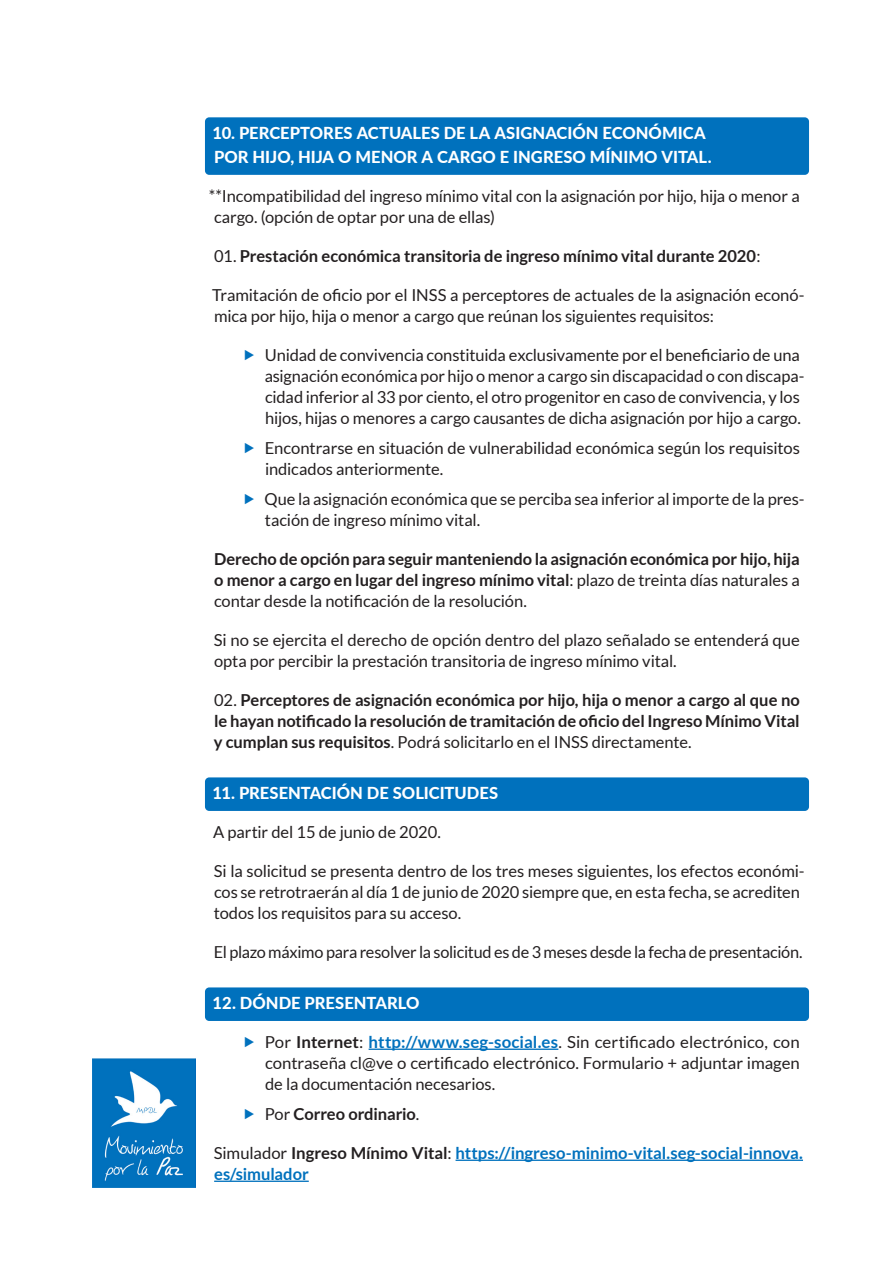
<style>
.page{position:relative;width:893px;height:1263px;background:#fff}
.page>*{position:absolute;margin:0;border:0;box-sizing:border-box;transform-origin:0 0}
.Body_text{font:16.5px/21px "Lato";letter-spacing:-.005em;color:#231f20}
.Body_text-2{font:700 16.5px/21px "Lato";letter-spacing:-.005em;color:#231f20;text-align:justify}
.H2_-_Sombreado_Azul{font:800 16.5px/24px "Lato";color:#fff}
.Body_text-3{font:700 16.5px/21px "Lato";color:#0071bd}
.s1{font-weight:400}
.s2{font-weight:700}
.s3{font-weight:700;color:#0071bd}
.s4{font-weight:400;color:#231f20}
.s5{color:#231f20}
</style>
<div class="page">
<img style="left:92px;top:1059px;width:103px;height:129px">
<div style="left:205px;top:117px;width:604px;height:58px;background:#0071bd;border-radius:4px"></div>
<div style="left:205px;top:777px;width:604px;height:34px;background:#0071bd;border-radius:4px"></div>
<div style="left:205px;top:987px;width:604px;height:34px;background:#0071bd;border-radius:4px"></div>
<hr style="left:369px;top:1048px;width:189px;height:2px;background:#0071bd">
<hr style="left:456px;top:1159px;width:347px;height:2px;background:#0071bd">
<hr style="left:214px;top:1180px;width:95px;height:2px;background:#0071bd">
<p class="H2_-_Sombreado_Azul" style="left:213px;top:120px;width:501px">10. PERCEPTORES ACTUALES DE LA ASIGNACIÓN ECONÓMICA<br>POR HIJO, HIJA O MENOR A CARGO E INGRESO MÍNIMO VITAL.</p>
<p class="Body_text" style="left:214px;top:186px;width:587px;text-indent:-5px">**Incompatibilidad del ingreso mínimo vital con la asignación por hijo, hija o menor a cargo. (opción de optar por una de ellas)</p>
<p class="Body_text-2" style="left:214px;top:245px;width:548px"><span class="s1">01.</span> Prestación económica transitoria de ingreso mínimo vital durante 2020<span class="s1">:</span></p>
<p class="Body_text" style="left:212px;top:285px;width:594px">Tramitación de oficio por el INSS a perceptores de actuales de la asignación econó&shy;mica por hijo, hija o menor a cargo que reúnan los siguientes requisitos:</p>
<p class="Body_text" style="left:265px;top:345px;width:541px">Unidad de convivencia constituida exclusivamente por el beneficiario de una asignación económica por hijo o menor a cargo sin discapacidad o con discapa&shy;cidad inferior al 33 por ciento, el otro progenitor en caso de convivencia, y los hijos, hijas o menores a cargo causantes de dicha asignación por hijo a cargo.</p>
<p class="Body_text" style="left:265px;top:438px;width:537px">Encontrarse en situación de vulnerabilidad económica según los requisitos indicados anteriormente.</p>
<p class="Body_text" style="left:264px;top:489px;width:541px">Que la asignación económica que se perciba sea inferior al importe de la pres&shy;tación de ingreso mínimo vital.</p>
<p class="Body_text-2" style="left:214px;top:548px;width:587px">Derecho de opción para seguir manteniendo la asignación económica por hijo, hija o menor a cargo en lugar del ingreso mínimo vital<span class="s1">: plazo de treinta días naturales a contar desde la notificación de la resolución.</span></p>
<p class="Body_text" style="left:214px;top:630px;width:588px">Si no se ejercita el derecho de opción dentro del plazo señalado se entenderá que opta por percibir la prestación transitoria de ingreso mínimo vital.</p>
<p class="Body_text-2" style="left:214px;top:689px;width:588px"><span class="s1">02.</span> Perceptores de asignación económica por hijo, hija o menor a cargo al que no le hayan notificado la resolución de tramitación de oficio del Ingreso Mínimo Vital y cumplan sus requisitos<span class="s1">. Podrá solicitarlo en el INSS directamente.</span></p>
<p class="H2_-_Sombreado_Azul" style="left:213px;top:780px;width:287px">11. PRESENTACIÓN DE SOLICITUDES</p>
<p class="Body_text" style="left:213px;top:822px;width:229px">A partir del 15 de junio de 2020.</p>
<p class="Body_text" style="left:214px;top:861px;width:592px">Si la solicitud se presenta dentro de los tres meses siguientes, los efectos económi&shy;cos se retrotraerán al día 1 de junio de 2020 siempre que, en esta fecha, se acrediten todos los requisitos para su acceso.</p>
<p class="Body_text" style="left:214px;top:942px;width:590px">El plazo máximo para resolver la solicitud es de 3 meses desde la fecha de presentación.</p>
<p class="H2_-_Sombreado_Azul" style="left:213px;top:990px;width:208px">12. DÓNDE PRESENTARLO</p>
<p class="Body_text" style="left:265px;top:1032px;width:537px;text-align:justify">Por <span class="s2">Internet</span>: <span class="s3">http://www.seg-social.es</span>. Sin certificado electrónico, con contraseña cl@ve o certificado electrónico. Formulario + adjuntar imagen de la documentación necesarios.</p>
<p class="Body_text-2" style="left:265px;top:1103px;width:156px"><span class="s1">Por</span> Correo ordinario<span class="s1">.</span></p>
<p class="Body_text-3" style="left:214px;top:1142px;width:591px"><span class="s4">Simulador</span> <span class="s5">Ingreso Mínimo Vital</span><span class="s4">:</span> https://ingreso-minimo-vital.seg-social-innova. es/simulador</p>
</div>
